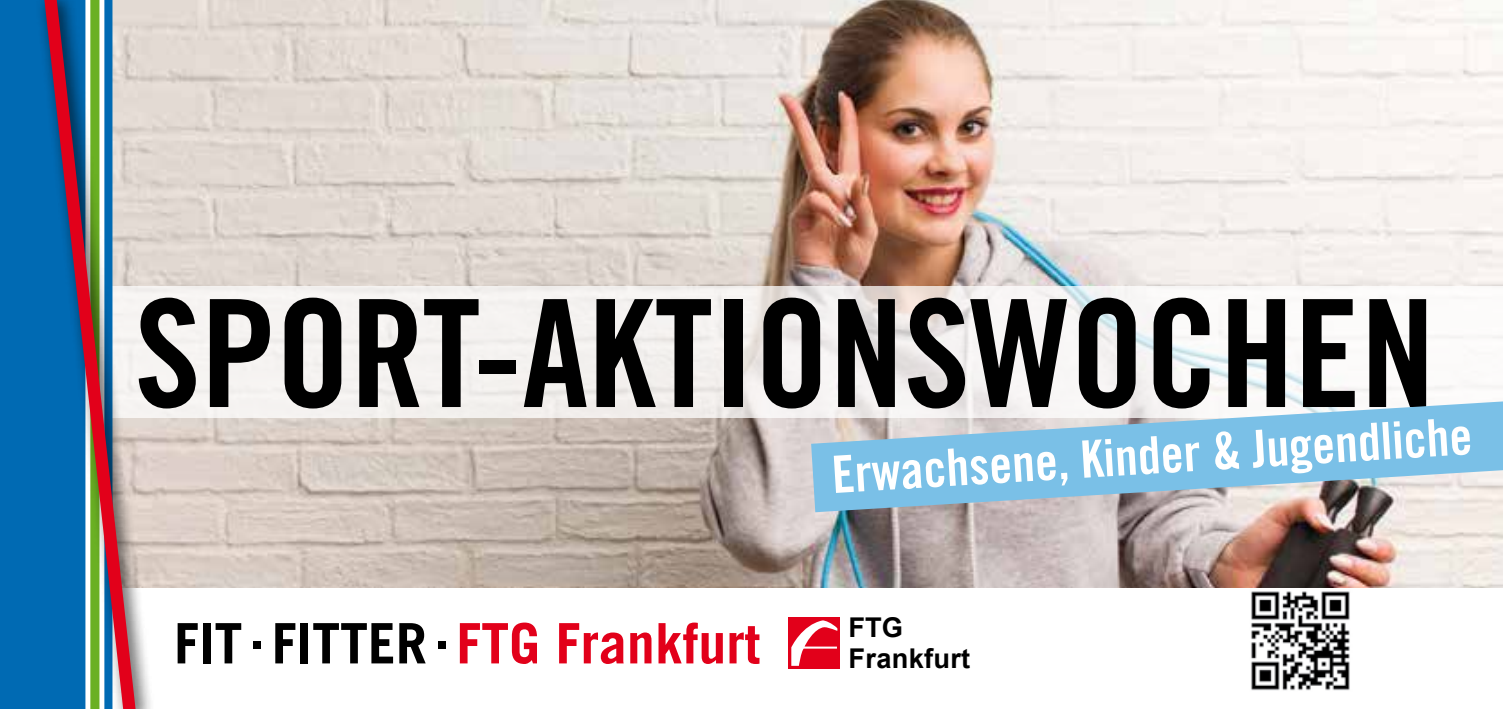
<style>
.page{position:relative;width:1503px;height:709px;background:#fff}
.page>*{position:absolute;margin:0;border:0;box-sizing:border-box;transform-origin:0 0}
.t1{font:149.5px "Trade Gothic Bold Cond Twenty";color:#000}
.t2{font:700 55.75px "Trade Gothic";color:#e2001a}
.t3{font:51.5px "Trade Gothic Bold Cond Twenty";color:#fff}
.t4{font:700 27.25px/31px "Arial";letter-spacing:.01em;color:#000}
.s1{color:#000}
</style>
<div class="page">
<img style="left:155px;top:0;width:1347px;height:587px">
<svg style="left:155px;top:286px;width:1347px;height:131px;fill:#f5f3f1"></svg>
<div style="left:0;top:0;width:93px;height:709px;background:#006ab3"></div>
<div style="left:34px;top:0;width:121px;height:709px;background:#000;opacity:.75"></div>
<svg style="left:37px;top:0;width:106px;height:709px"></svg>
<div style="left:789px;top:617px;width:51px;height:51px;background:#e2001a"></div>
<svg style="left:791px;top:620px;width:46px;height:46px"></svg>
<svg style="left:811px;top:401px;width:691px;height:111px;background:#9ec6dd"></svg>
<img style="left:1251px;top:591px;width:99px;height:100px">
<h1 class="t1" style="left:134px;top:263px;width:1302px">SPORT-AKTIONSWOCHEN</h1>
<p class="t3" style="left:830px;top:441px;width:643px;rotate:-3deg">Erwachsene, Kinder &amp; Jugendliche</p>
<p class="t2" style="left:174px;top:609px;width:587px"><span class="s1">FIT</span><sup>.</sup> <span class="s1">FITTER</span><sup>.</sup> FTG Frankfurt</p>
<p class="t4" style="left:848px;top:613px;width:123px">FTG<br>Frankfurt</p>
</div>
